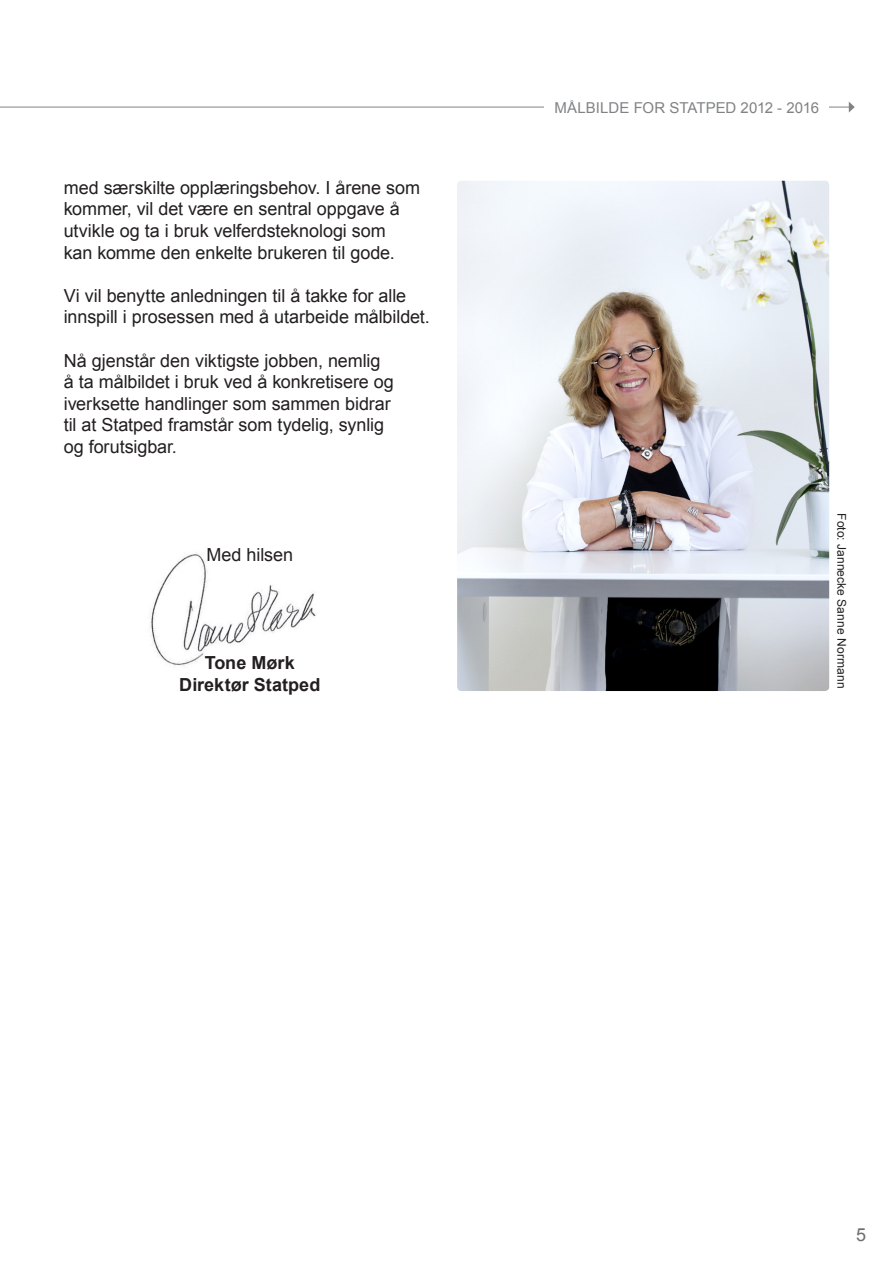
<style>
.page{position:relative;width:893px;height:1263px;background:#fff}
.page>*{position:absolute;margin:0;border:0;box-sizing:border-box;transform-origin:0 0}
.Brødtekst{font:18px/21.6px "Arial";letter-spacing:-.005em;color:#231f20}
.t1{font:700 18px "Arial";letter-spacing:.005em;color:#231f20}
.t2{font:18px "Arial";color:#6c6d70}
.t3{font:15px "Arial";color:#808285}
.Brødtekst-2{font:12px "Arial";letter-spacing:.01em;color:#231f20}
</style>
<div class="page">
<hr style="left:0;top:107px;width:850px;height:1px;background:#808285">
<svg style="left:849px;top:102px;width:6px;height:10px"></svg>
<div style="left:544px;top:102px;width:285px;height:11px;background:#fff"></div>
<img style="left:457px;top:181px;width:372px;height:510px">
<img style="left:150px;top:554px;width:166px;height:112px">
<p class="Brødtekst" style="left:64px;top:177px;width:358px">med særskilte opplæringsbehov. I årene som kommer, vil det være en sentral oppgave å utvikle og ta i bruk velferdsteknologi som<br>kan komme den enkelte brukeren til gode.</p>
<p class="Brødtekst" style="left:64px;top:285px;width:368px">Vi vil benytte anledningen til å takke for alle innspill i prosessen med å utarbeide målbildet.</p>
<p class="Brødtekst" style="left:64px;top:350px;width:332px">Nå gjenstår den viktigste jobben, nemlig å ta målbildet i bruk ved å konkretisere og iverksette handlinger som sammen bidrar til at Statped framstår som tydelig, synlig og forutsigbar.</p>
<p class="Brødtekst" style="left:207px;top:544px;width:88px">Med hilsen</p>
<p class="t1" style="left:205px;top:651px;width:91px">Tone Mørk</p>
<p class="t1" style="left:179px;top:672px;width:143px">Direktør Statped</p>
<p class="t3" style="left:554px;top:97px;width:266px">MÅLBILDE FOR STATPED 2012 - 2016</p>
<p class="Brødtekst-2" style="left:849px;top:513px;width:176px;rotate:90deg">Foto: Jannecke Sanne Normann</p>
<p class="t2" style="left:856px;top:1223px;width:12px">5</p>
</div>
